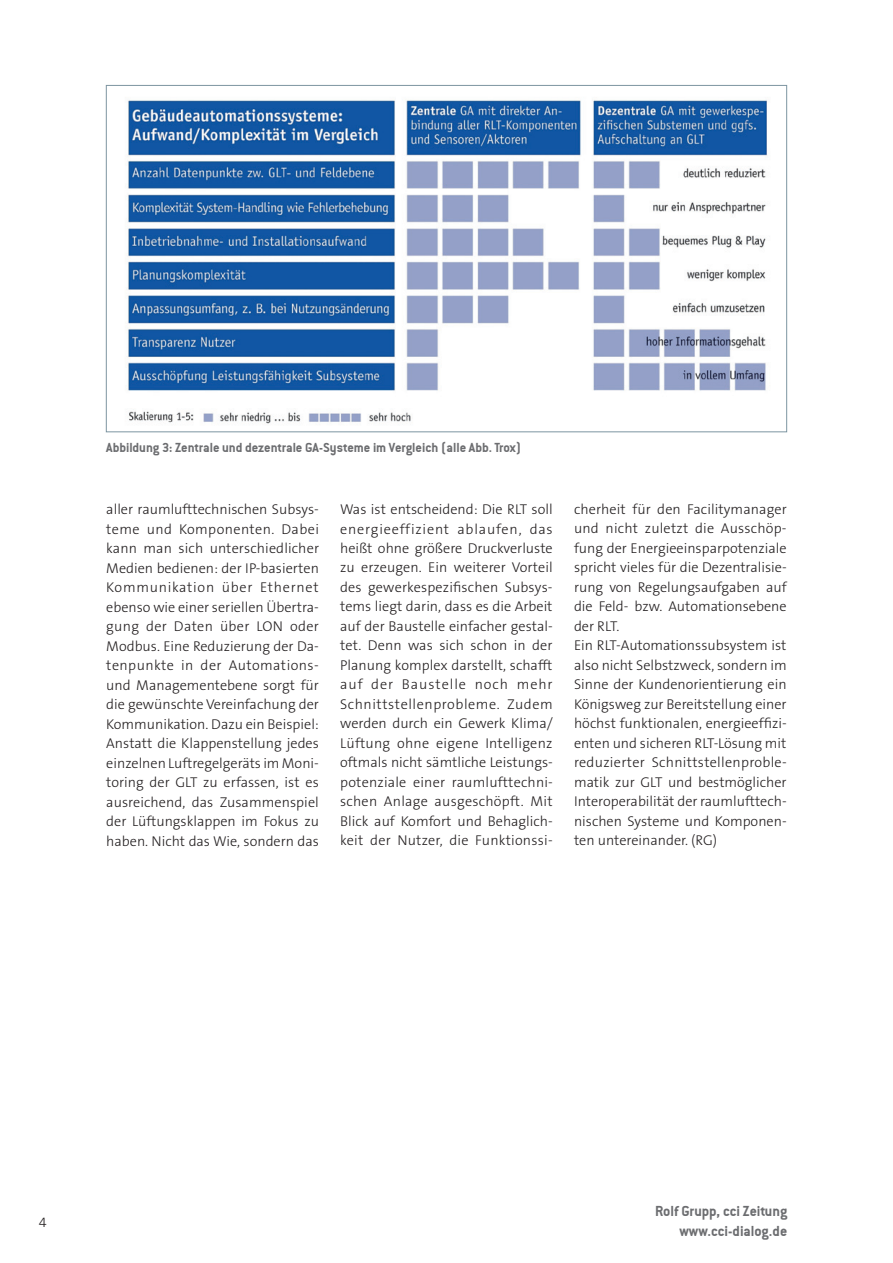
<style>
.page{position:relative;width:893px;height:1263px;background:#fff}
.page>*{position:absolute;margin:0;border:0;box-sizing:border-box;transform-origin:0 0}
.t1{font:15.75px/19.5px "Conduit ITCTT Bold";color:#6c6d70;text-align:right}
.t2{font:300 14.25px/19.5px "The Sans B3";color:#231f20;text-align:justify}
.t3{font:14.25px "Conduit ITCTT Bold";color:#6c6d70}
</style>
<div class="page">
<img style="left:127px;top:100px;width:640px;height:324px">
<p class="t3" style="left:106px;top:439px;width:417px">Abbildung 3: Zentrale und dezentrale GA-Systeme im Vergleich (alle Abb. Trox)</p>
<p class="t2" style="left:106px;top:500px;width:214px">aller raumlufttechnischen Subsys&shy;teme und Komponenten. Dabei kann man sich unterschiedlicher Medien bedienen: der IP-basierten Kommunikation über Ethernet ebenso wie einer seriellen Übertra&shy;gung der Daten über LON oder Modbus. Eine Reduzierung der Da&shy;tenpunkte in der Automations&shy;und Managementebene sorgt für die gewünschte Vereinfachung der Kommunikation. Dazu ein Beispiel:<br>Anstatt die Klappenstellung jedes einzelnen Luftregelgeräts im Moni&shy;toring der GLT zu erfassen, ist es ausreichend, das Zusammenspiel der Lüftungsklappen im Fokus zu haben. Nicht das Wie, sondern das</p>
<p class="t2" style="left:340px;top:500px;width:214px">Was ist entscheidend: Die RLT soll energieeffizient ablaufen, das heißt ohne größere Druckverluste zu erzeugen. Ein weiterer Vorteil des gewerkespezifischen Subsys&shy;tems liegt darin, dass es die Arbeit auf der Baustelle einfacher gestal&shy;tet. Denn was sich schon in der Planung komplex darstellt, schafft auf der Baustelle noch mehr Schnittstellenprobleme. Zudem werden durch ein Gewerk Klima/ Lüftung ohne eigene Intelligenz oftmals nicht sämtliche Leistungs&shy;potenziale einer raumlufttechni&shy;schen Anlage ausgeschöpft. Mit Blick auf Komfort und Behaglich&shy;keit der Nutzer, die Funktionssi-</p>
<p class="t2" style="left:574px;top:500px;width:214px;text-align:left">cherheit für den Facilitymanager und nicht zuletzt die Ausschöp&shy;fung der Energieeinsparpotenziale spricht vieles für die Dezentralisie&shy;rung von Regelungsaufgaben auf die Feld- bzw. Automationsebene der RLT.<br>Ein RLT-Automationssubsystem ist also nicht Selbstzweck, sondern im<br>Sinne der Kundenorientierung ein<br>Königsweg zur Bereitstellung einer höchst funktionalen, energieeffizi&shy;enten und sicheren RLT-Lösung mit reduzierter Schnittstellenproble&shy;matik zur GLT und bestmöglicher<br>Interoperabilität der raumlufttech&shy;nischen Systeme und Komponen&shy;ten untereinander. (RG)</p>
<p class="t2" style="left:39px;top:1212px;width:9px">4</p>
<p class="t1" style="left:655px;top:1201px;width:134px">Rolf Grupp, cci Zeitung www.cci-dialog.de</p>
</div>
